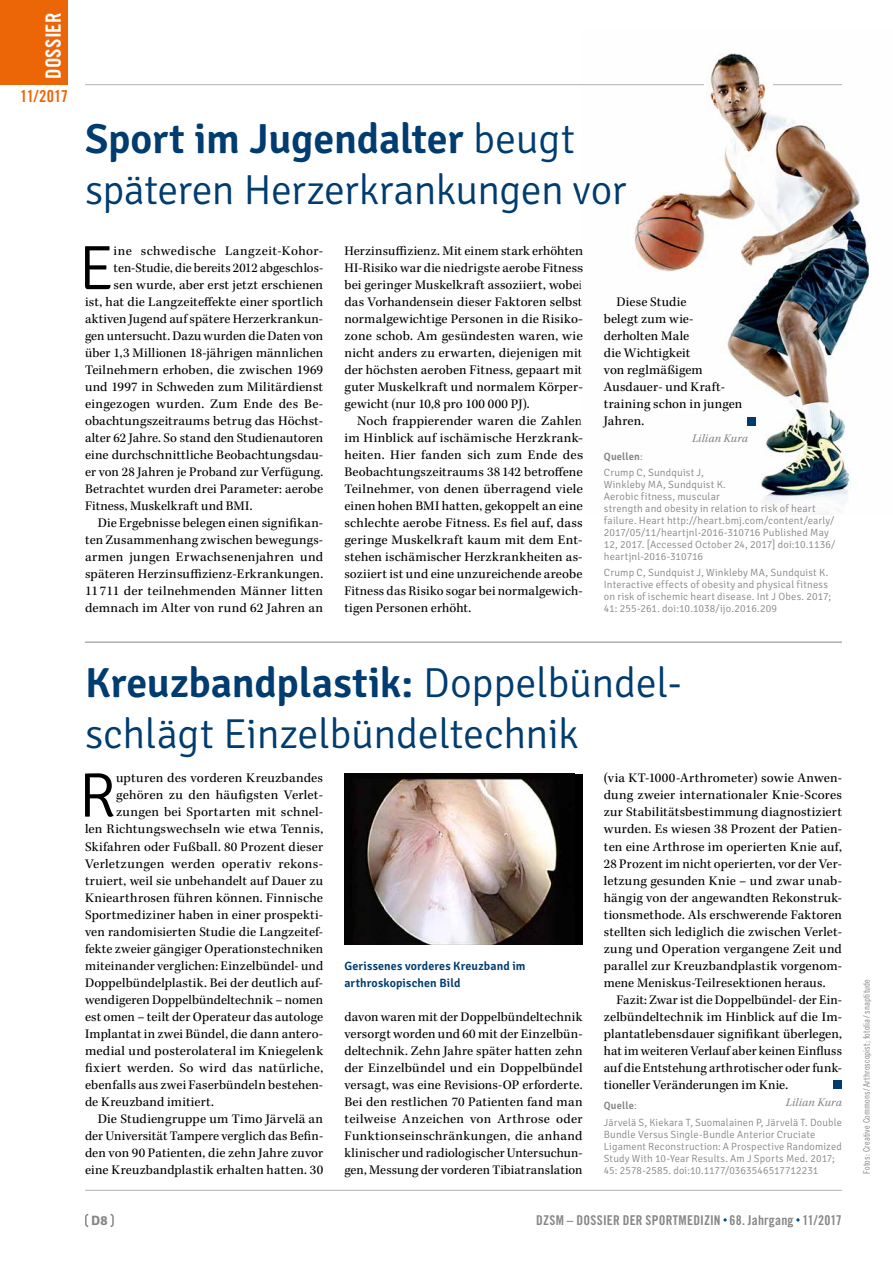
<style>
.page{position:relative;width:893px;height:1263px;background:#fff}
.page>*{position:absolute;margin:0;border:0;box-sizing:border-box;transform-origin:0 0}
.t1{font:300 62.85px "Signika";color:#000}
.t2{font:300 42px/51px "Signika";letter-spacing:-.01em;color:#003c70}
.t3{font:21px "Trade Gothic LT Std Bd Cn 20";color:#fff}
.t4{font:16.5px "Trade Gothic LT Std Bd Cn 20";letter-spacing:-.02em;color:#ec6608}
.t5{font:13.5px/17px "Kepler Std";letter-spacing:.01em;color:#000;text-align:justify}
.t6{font:13.5px "Trade Gothic LT Std Bd Cn 20";letter-spacing:.015em;color:#878787}
.t7{font:13.5px "Kepler Std";letter-spacing:.03em;color:#000}
.t8{font:700 13.5px "Signika";color:#878787}
.t9{font:600 12px/17px "Signika";letter-spacing:.01em;color:#003c70}
.t10{font:italic 12px "Kepler Std";letter-spacing:.015em;color:#878787}
.t11{font:300 10.5px/12px "Signika";letter-spacing:.015em;color:#878787}
.t12{font:9px "Trade Gothic LT Std Cn 18";letter-spacing:.015em;color:#878787}
.s1{font-weight:600}
</style>
<div class="page">
<hr style="left:85px;top:84px;width:757px;height:1px;background:#b3b2b2">
<div style="left:0;top:0;width:68px;height:85px;background:#ec6608"></div>
<div style="left:833px;top:1080px;width:9px;height:9px;background:#003c70"></div>
<div style="left:344px;top:774px;width:239px;height:170px;background:#000"></div>
<img style="left:354px;top:778px;width:205px;height:166px">
<img style="left:581px;top:53px;width:288px;height:461px">
<hr style="left:85px;top:642px;width:757px;height:1px;background:#878787">
<hr style="left:85px;top:1190px;width:757px;height:1px;background:#b3b2b2">
<svg style="left:85px;top:1213px;width:4px;height:14px"></svg>
<svg style="left:110px;top:1214px;width:4px;height:13px"></svg>
<h3 class="t3" style="left:41px;top:79px;width:67px;rotate:-90deg">DOSSIER</h3>
<p class="t4" style="left:20px;top:86px;width:49px">11/2017</p>
<h2 class="t2" style="left:85px;top:114px;width:543px"><span class="s1">Sport im Jugendalter</span> beugt späteren Herzerkrankungen vor</h2>
<h1 class="t1" style="left:79px;top:234px;width:37px">E</h1>
<p class="t7" style="left:114px;top:243px;width:211px">ine schwedische Langzeit-Kohor-</p>
<p class="t5" style="left:114px;top:260px;width:211px">ten-Studie, die bereits 2012 abgeschlos-</p>
<p class="t5" style="left:114px;top:277px;width:211px">sen wurde, aber erst jetzt erschienen</p>
<p class="t5" style="left:85px;top:294px;width:240px">ist, hat die Langzeiteffekte einer sportlich</p>
<p class="t5" style="left:85px;top:311px;width:240px">aktiven Jugend auf spätere Herzerkrankun-</p>
<p class="t5" style="left:85px;top:328px;width:240px">gen untersucht. Dazu wurden die Daten von</p>
<p class="t5" style="left:85px;top:345px;width:240px">über 1,3 Millionen 18-jährigen männlichen</p>
<p class="t5" style="left:85px;top:362px;width:240px">Teilnehmern erhoben, die zwischen 1969</p>
<p class="t5" style="left:85px;top:379px;width:240px">und 1997 in Schweden zum Militärdienst</p>
<p class="t5" style="left:85px;top:396px;width:239px">eingezogen wurden. Zum Ende des Be-</p>
<p class="t5" style="left:85px;top:413px;width:239px">obachtungszeitraums betrug das Höchst-</p>
<p class="t5" style="left:85px;top:430px;width:240px">alter 62 Jahre. So stand den Studienautoren</p>
<p class="t5" style="left:85px;top:447px;width:240px">eine durchschnittliche Beobachtungsdau-</p>
<p class="t5" style="left:85px;top:464px;width:240px">er von 28 Jahren je Proband zur Verfügung.</p>
<p class="t5" style="left:85px;top:481px;width:240px">Betrachtet wurden drei Parameter: aerobe</p>
<p class="t5" style="left:85px;top:498px;width:169px">Fitness, Muskelkraft und BMI.</p>
<p class="t5" style="left:98px;top:515px;width:227px">Die Ergebnisse belegen einen signifikan-</p>
<p class="t5" style="left:85px;top:532px;width:240px">ten Zusammenhang zwischen bewegungs-</p>
<p class="t5" style="left:85px;top:549px;width:240px">armen jungen Erwachsenenjahren und</p>
<p class="t5" style="left:85px;top:566px;width:240px">späteren Herzinsuffizienz-Erkrankungen.</p>
<p class="t5" style="left:85px;top:583px;width:240px">11 711 der teilnehmenden Männer litten</p>
<p class="t5" style="left:85px;top:600px;width:240px">demnach im Alter von rund 62 Jahren an</p>
<p class="t5" style="left:344px;top:243px;width:240px">Herzinsuffizienz. Mit einem stark erhöhten HI-Risiko war die niedrigste aerobe Fitness bei geringer Muskelkraft assoziiert, wobei das Vorhandensein dieser Faktoren selbst normalgewichtige Personen in die Risiko&shy;zone schob. Am gesündesten waren, wie nicht anders zu erwarten, diejenigen mit der höchsten aeroben Fitness, gepaart mit guter Muskelkraft und normalem Körper&shy;gewicht (nur 10,8 pro 100 000 PJ).</p>
<p class="t5" style="left:344px;top:413px;width:240px;text-indent:13px">Noch frappierender waren die Zahlen im Hinblick auf ischämische Herzkrank&shy;heiten. Hier fanden sich zum Ende des Beobachtungszeitraums 38 142 betroffene Teilnehmer, von denen überragend viele einen hohen BMI hatten, gekoppelt an eine schlechte aerobe Fitness. Es fiel auf, dass geringe Muskelkraft kaum mit dem Ent&shy;stehen ischämischer Herzkrankheiten as&shy;soziiert ist und eine unzureichende areobe Fitness das Risiko sogar bei normalgewich&shy;tigen Personen erhöht.</p>
<p class="t5" style="left:604px;top:294px;width:140px;text-align:left;text-indent:13px">Diese Studie<br>belegt zum wie&shy;derholten Male<br>die Wichtigkeit<br>von reglmäßigem<br>Ausdauer- und Kraft&shy;training schon in jungen<br>Jahren.</p>
<p class="t10" style="left:692px;top:432px;width:57px">Lilian Kura</p>
<p class="t11" style="left:604px;top:448px;width:102px;line-height:16.2px"><span class="s1">Quellen</span>:<br>Crump C, Sundquist J,</p>
<p class="t11" style="left:604px;top:479px;width:233px">Winkleby MA, Sundquist K.<br>Aerobic fitness, muscular<br>strength and obesity in relation to risk of heart failure. Heart http://heart.bmj.com/content/early/ 2017/05/11/heartjnl-2016-310716 Published May 12, 2017. [Accessed October 24, 2017] doi:10.1136/ heartjnl-2016-310716</p>
<p class="t11" style="left:604px;top:567px;width:229px">Crump C, Sundquist J, Winkleby MA, Sundquist K.<br>Interactive effects of obesity and physical fitness on risk of ischemic heart disease. Int J Obes. 2017; 41: 255-261. doi:10.1038/ijo.2016.209</p>
<h2 class="t2" style="left:85px;top:658px;width:594px"><span class="s1">Kreuzbandplastik:</span> Doppelbündel&shy;schlägt Einzelbündeltechnik</h2>
<h1 class="t1" style="left:79px;top:761px;width:39px">R</h1>
<p class="t5" style="left:116px;top:770px;width:209px">upturen des vorderen Kreuzbandes</p>
<p class="t5" style="left:116px;top:787px;width:209px">gehören zu den häufigsten Verlet-</p>
<p class="t5" style="left:116px;top:804px;width:209px">zungen bei Sportarten mit schnel-</p>
<p class="t5" style="left:85px;top:821px;width:240px">len Richtungswechseln wie etwa Tennis,</p>
<p class="t5" style="left:85px;top:838px;width:240px">Skifahren oder Fußball. 80 Prozent dieser</p>
<p class="t5" style="left:85px;top:855px;width:239px">Verletzungen werden operativ rekons-</p>
<p class="t5" style="left:85px;top:872px;width:240px">truiert, weil sie unbehandelt auf Dauer zu</p>
<p class="t5" style="left:85px;top:889px;width:240px">Kniearthrosen führen können. Finnische</p>
<p class="t5" style="left:85px;top:906px;width:240px">Sportmediziner haben in einer prospekti-</p>
<p class="t5" style="left:85px;top:923px;width:240px">ven randomisierten Studie die Langzeitef-</p>
<p class="t5" style="left:85px;top:940px;width:240px">fekte zweier gängiger Operationstechniken</p>
<p class="t5" style="left:85px;top:957px;width:240px">miteinander verglichen: Einzelbündel- und</p>
<p class="t5" style="left:85px;top:974px;width:240px">Doppelbündelplastik. Bei der deutlich auf-</p>
<p class="t5" style="left:85px;top:991px;width:240px">wendigeren Doppelbündeltechnik – nomen</p>
<p class="t5" style="left:85px;top:1008px;width:240px">est omen – teilt der Operateur das autologe</p>
<p class="t5" style="left:85px;top:1025px;width:240px">Implantat in zwei Bündel, die dann antero-</p>
<p class="t5" style="left:85px;top:1042px;width:240px">medial und posterolateral im Kniegelenk</p>
<p class="t5" style="left:85px;top:1059px;width:240px">fixiert werden. So wird das natürliche,</p>
<p class="t5" style="left:85px;top:1076px;width:240px">ebenfalls aus zwei Faserbündeln bestehen-</p>
<p class="t5" style="left:85px;top:1093px;width:130px">de Kreuzband imitiert.</p>
<p class="t5" style="left:98px;top:1110px;width:227px">Die Studiengruppe um Timo Järvelä an</p>
<p class="t5" style="left:85px;top:1127px;width:240px">der Universität Tampere verglich das Befin-</p>
<p class="t5" style="left:85px;top:1144px;width:240px">den von 90 Patienten, die zehn Jahre zuvor</p>
<p class="t5" style="left:85px;top:1161px;width:240px">eine Kreuzbandplastik erhalten hatten. 30</p>
<p class="t9" style="left:344px;top:957px;width:183px">Gerissenes vorderes Kreuzband im arthroskopischen Bild</p>
<p class="t5" style="left:344px;top:1008px;width:240px">davon waren mit der Doppelbündeltechnik versorgt worden und 60 mit der Einzelbün&shy;deltechnik. Zehn Jahre später hatten zehn der Einzelbündel und ein Doppelbündel versagt, was eine Revisions-OP erforderte.<br>Bei den restlichen 70 Patienten fand man teilweise Anzeichen von Arthrose oder Funktionseinschränkungen, die anhand klinischer und radiologischer Untersuchun&shy;gen, Messung der vorderen Tibiatranslation</p>
<p class="t5" style="left:604px;top:770px;width:240px">(via KT-1000-Arthrometer) sowie Anwen&shy;dung zweier internationaler Knie-Scores zur Stabilitätsbestimmung diagnostiziert wurden. Es wiesen 38 Prozent der Patien&shy;ten eine Arthrose im operierten Knie auf, 28 Prozent im nicht operierten, vor der Ver&shy;letzung gesunden Knie – und zwar unab&shy;hängig von der angewandten Rekonstruk&shy;tionsmethode. Als erschwerende Faktoren stellten sich lediglich die zwischen Verlet&shy;zung und Operation vergangene Zeit und parallel zur Kreuzbandplastik vorgenom&shy;mene Meniskus-Teilresektionen heraus.</p>
<p class="t5" style="left:604px;top:991px;width:240px;text-indent:13px">Fazit: Zwar ist die Doppelbündel- der Ein&shy;zelbündeltechnik im Hinblick auf die Im&shy;plantatlebensdauer signifikant überlegen, hat im weiteren Verlauf aber keinen Einfluss auf die Entstehung arthrotischer oder funk&shy;tioneller Veränderungen im Knie.</p>
<p class="t10" style="left:786px;top:1095px;width:57px">Lilian Kura</p>
<p class="t11" style="left:604px;top:1098px;width:240px;line-height:16.2px"><span class="s1">Quelle</span>:<br>Järvelä S, Kiekara T, Suomalainen P, Järvelä T. Double</p>
<p class="t11" style="left:604px;top:1128px;width:240px">Bundle Versus Single-Bundle Anterior Cruciate Ligament Reconstruction: A Prospective Randomized Study With 10-Year Results. Am J Sports Med. 2017; 45: 2578-2585. doi:10.1177/0363546517712231</p>
<p class="t8" style="left:91px;top:1212px;width:18px">D8</p>
<p class="t6" style="left:536px;top:1212px;width:307px">DZSM – DOSSIER DER SPORTMEDIZIN 68. Jahrgang 11/2017</p>
<p class="t12" style="left:861px;top:1174px;width:196px;rotate:-90deg">Fotos: Creative Commons/Arthroscopist; fotolia /snaptitude</p>
</div>
